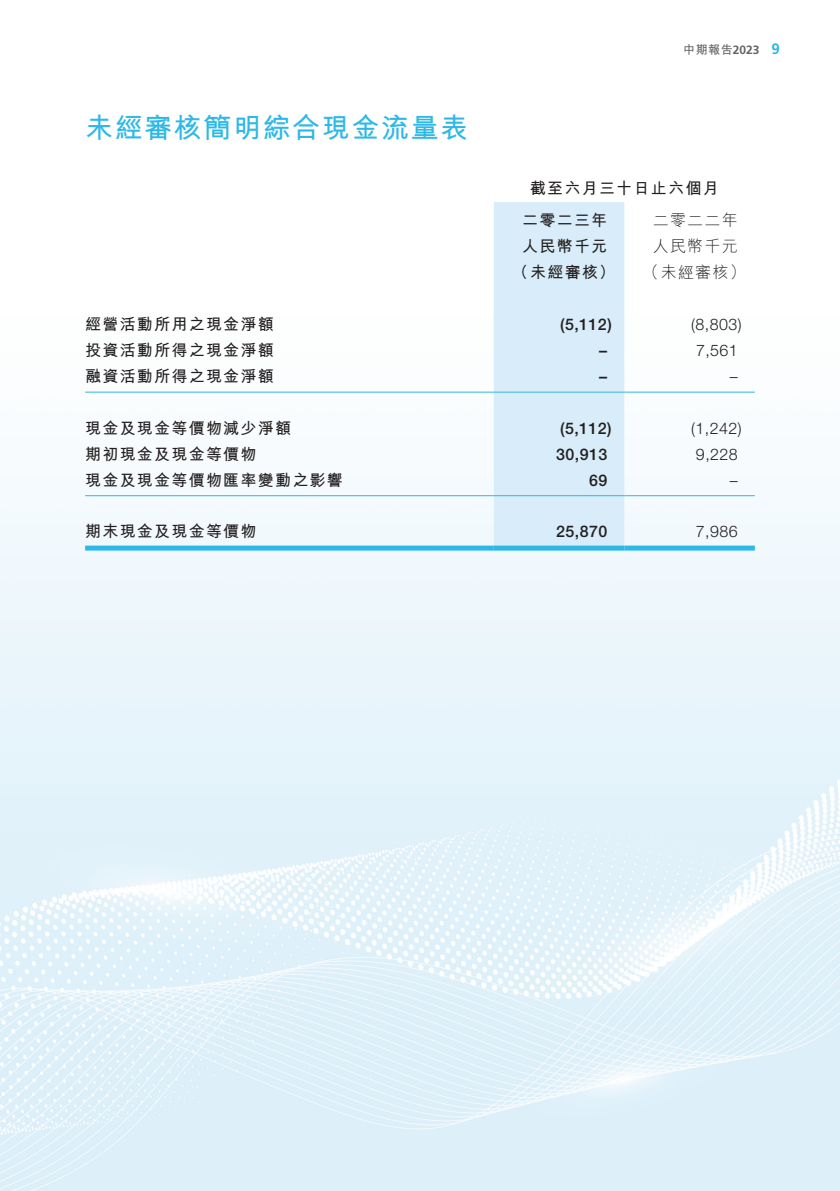
<style>
.page{position:relative;width:840px;height:1191px;background:#fff}
.page>*{position:absolute;margin:0;border:0;box-sizing:border-box;transform-origin:0 0}
.t1{font:700 28px "M Hei HK";letter-spacing:.055em;color:#2eb8e7}
.t2{font:700 16px/31.6px "M Hei HK";letter-spacing:.08em;color:#231f20}
.t3{font:300 16px "Helvetica Neue LT Std";letter-spacing:.03em;color:#231f20}
.t4{font:500 16px "Helvetica Neue LT Std";letter-spacing:.03em;color:#231f20}
.t5{font:300 16px "M Hei HK";letter-spacing:.08em;color:#231f20}
.t6{font:700 12px "M Hei HK";color:#636366}
.s1{font-family:"Frutiger LT Std"}
.s2{font-family:"Frutiger LT Std";font-size:15px;color:#2eb8e7}
</style>
<div class="page">
<img style="left:0;top:202px;width:839px;height:989px">
<div style="left:493px;top:202px;width:131px;height:343px;background:#d8edf9"></div>
<hr style="left:85px;top:391px;width:352px;height:1px;background:#2eb8e7">
<hr style="left:437px;top:391px;width:56px;height:1px;background:#2eb8e7">
<hr style="left:493px;top:391px;width:131px;height:1px;background:#2eb8e7">
<hr style="left:624px;top:391px;width:130px;height:1px;background:#2eb8e7">
<hr style="left:85px;top:495px;width:352px;height:1px;background:#2eb8e7">
<hr style="left:437px;top:495px;width:56px;height:1px;background:#2eb8e7">
<hr style="left:493px;top:495px;width:131px;height:1px;background:#2eb8e7">
<hr style="left:624px;top:495px;width:130px;height:1px;background:#2eb8e7">
<div style="left:85px;top:545px;width:352px;height:5px;background:#2eb8e7"></div>
<div style="left:437px;top:545px;width:56px;height:5px;background:#2eb8e7"></div>
<div style="left:493px;top:545px;width:131px;height:5px;background:#2eb8e7"></div>
<div style="left:624px;top:545px;width:130px;height:5px;background:#2eb8e7"></div>
<h1 class="t1" style="left:85px;top:108px;width:384px">未經審核簡明綜合現金流量表</h1>
<p class="t6" style="left:682px;top:41px;width:98px">中期報告<span class="s1">2023</span> <span class="s2">9</span></p>
<p class="t2" style="left:522px;top:171px;width:198px;text-indent:8px">截至六月三十日止六個月二零二三年</p>
<p class="t5" style="left:652px;top:212px;width:86px">二零二二年</p>
<p class="t2" style="left:522px;top:229px;width:86px">人民幣千元</p>
<p class="t5" style="left:652px;top:238px;width:86px">人民幣千元</p>
<p class="t2" style="left:512px;top:255px;width:105px">（未經審核）</p>
<p class="t5" style="left:642px;top:264px;width:105px">（未經審核）</p>
<p class="t2" style="left:85px;top:307px;width:190px">經營活動所用之現金淨額</p>
<p class="t4" style="left:559px;top:315px;width:53px">(5,112)</p>
<p class="t3" style="left:690px;top:314px;width:52px">(8,803)</p>
<p class="t2" style="left:85px;top:333px;width:190px">投資活動所得之現金淨額</p>
<p class="t4" style="left:599px;top:341px;width:9px">–</p>
<p class="t3" style="left:695px;top:340px;width:43px">7,561</p>
<p class="t2" style="left:85px;top:359px;width:190px">融資活動所得之現金淨額</p>
<p class="t4" style="left:599px;top:367px;width:9px">–</p>
<p class="t3" style="left:729px;top:366px;width:9px">–</p>
<p class="t2" style="left:85px;top:410px;width:207px">現金及現金等價物減少淨額</p>
<p class="t4" style="left:559px;top:418px;width:53px">(5,112)</p>
<p class="t3" style="left:690px;top:418px;width:52px">(1,242)</p>
<p class="t2" style="left:85px;top:436px;width:173px">期初現金及現金等價物</p>
<p class="t4" style="left:555px;top:444px;width:53px">30,913</p>
<p class="t3" style="left:695px;top:444px;width:43px">9,228</p>
<p class="t2" style="left:85px;top:462px;width:259px">現金及現金等價物匯率變動之影響</p>
<p class="t4" style="left:588px;top:470px;width:20px">69</p>
<p class="t3" style="left:729px;top:470px;width:9px">–</p>
<p class="t2" style="left:85px;top:514px;width:173px">期末現金及現金等價物</p>
<p class="t4" style="left:555px;top:522px;width:53px">25,870</p>
<p class="t3" style="left:695px;top:522px;width:43px">7,986</p>
</div>
